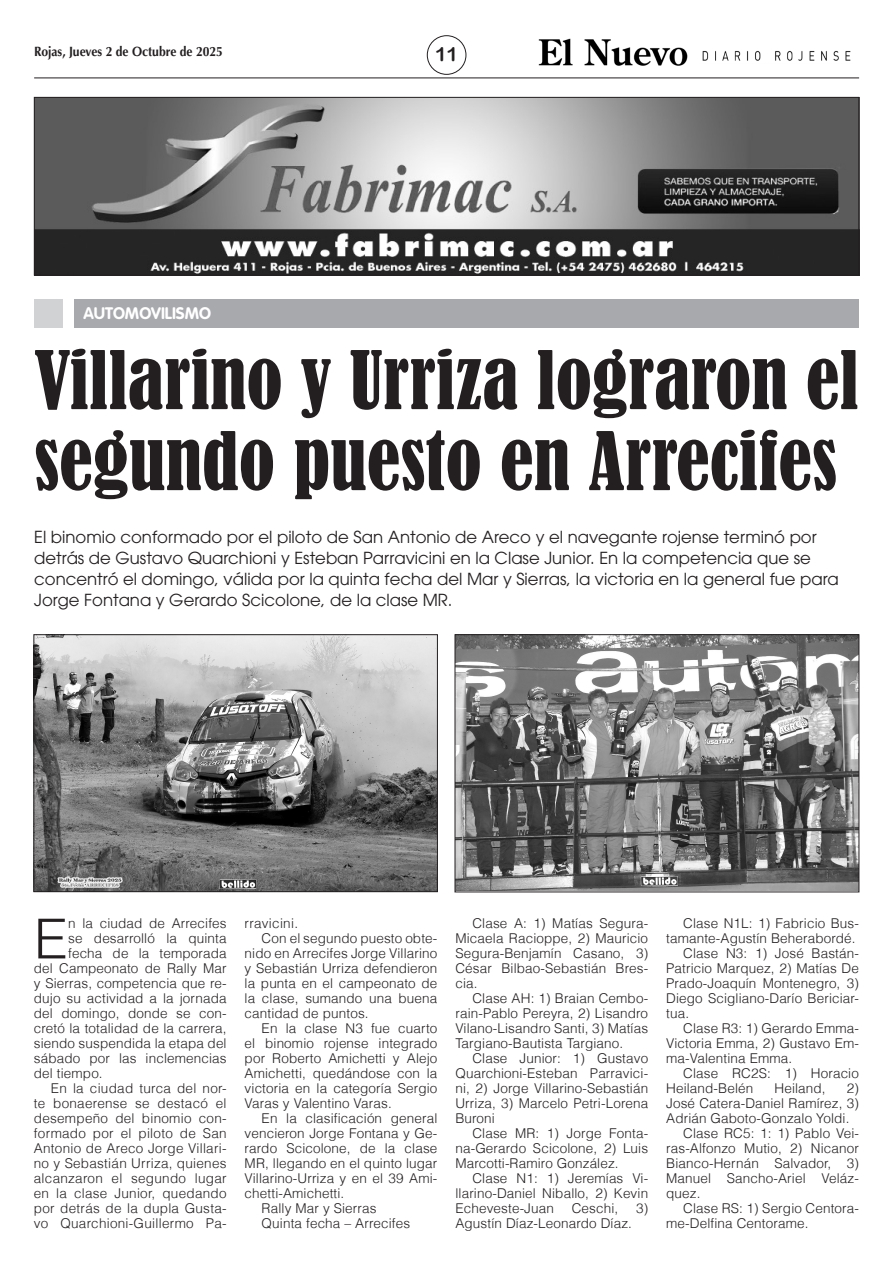
<style>
.page{position:relative;width:893px;height:1263px;background:#fff}
.page>*{position:absolute;margin:0;border:0;box-sizing:border-box;transform-origin:0 0}
.TITULO_REVISTA{font:condensed 75px/81px "Bernard";color:#231f20}
.TEXTO_REVISTA{font:300 55.2px "Helvetica";color:#231f20}
.VOLANTA_REVISTA{font:19.5px "Arial Rounded MT Bold";color:#231f20}
.BAJADA_REVISTA{font:16.5px/21px "ITC Avant Garde Std";color:#231f20}
.VOLANTA_REVISTA-2{font:700 16.5px "VAG Rounded Std";color:#fff}
.TEXTO_REVISTA-2{font:300 13.5px/15px "Helvetica";letter-spacing:.01em;color:#231f20;text-align:justify}
.t1{font:700 13.5px "Optima LT Std";color:#231f20;scale:.9 1}
</style>
<div class="page">
<img style="left:538px;top:38px;width:150px;height:28px">
<img style="left:693px;top:49px;width:166px;height:14px;border-radius:7px">
<hr style="left:34px;top:78px;width:825px;height:1px;background:#231f20">
<div style="left:427px;top:35px;width:39px;height:40px;border:1px solid #231f20;border-radius:50%"></div>
<div style="left:75px;top:299px;width:784px;height:28px;background:#a8a9ad"></div>
<div style="left:34px;top:299px;width:29px;height:28px;background:#d1d2d4"></div>
<img style="left:36px;top:99px;width:821px;height:174px">
<div style="left:34px;top:97px;width:825px;height:178px;border:1px solid #231f20"></div>
<img style="left:35px;top:636px;width:401px;height:254px">
<div style="left:33px;top:634px;width:405px;height:258px;border:1px solid #231f20"></div>
<img style="left:457px;top:636px;width:400px;height:254px">
<div style="left:455px;top:634px;width:404px;height:258px;border:1px solid #231f20"></div>
<p class="t1" style="left:34px;top:43px;width:212px">Rojas, Jueves 2 de Octubre de 2025</p>
<p class="VOLANTA_REVISTA" style="left:435px;top:43px;width:25px">11</p>
<p class="VOLANTA_REVISTA-2" style="left:83px;top:303px;width:129px">AUTOMOVILISMO</p>
<p class="TITULO_REVISTA" style="left:34px;top:341px;width:826px">Villarino y Urriza lograron el segundo puesto en Arrecifes</p>
<p class="BAJADA_REVISTA" style="left:34px;top:526px;width:806px">El binomio conformado por el piloto de San Antonio de Areco y el navegante rojense terminó por detrás de Gustavo Quarchioni y Esteban Parravicini en la Clase Junior. En la competencia que se concentró el domingo, válida por la quinta fecha del Mar y Sierras, la victoria en la general fue para Jorge Fontana y Gerardo Scicolone, de la clase MR.</p>
<p class="TEXTO_REVISTA" style="left:34px;top:904px;width:35px">E</p>
<p class="TEXTO_REVISTA-2" style="left:68px;top:916px;width:160px">n la ciudad de Arrecifes</p>
<p class="TEXTO_REVISTA-2" style="left:68px;top:931px;width:160px">se desarrolló la quinta</p>
<p class="TEXTO_REVISTA-2" style="left:68px;top:946px;width:160px">fecha de la temporada</p>
<p class="TEXTO_REVISTA-2" style="left:34px;top:961px;width:194px">del Campeonato de Rally Mar</p>
<p class="TEXTO_REVISTA-2" style="left:34px;top:976px;width:194px">y Sierras, competencia que re-</p>
<p class="TEXTO_REVISTA-2" style="left:34px;top:991px;width:194px">dujo su actividad a la jornada</p>
<p class="TEXTO_REVISTA-2" style="left:34px;top:1006px;width:194px">del domingo, donde se con-</p>
<p class="TEXTO_REVISTA-2" style="left:34px;top:1021px;width:194px">cretó la totalidad de la carrera,</p>
<p class="TEXTO_REVISTA-2" style="left:34px;top:1036px;width:194px">siendo suspendida la etapa del</p>
<p class="TEXTO_REVISTA-2" style="left:34px;top:1051px;width:194px">sábado por las inclemencias</p>
<p class="TEXTO_REVISTA-2" style="left:34px;top:1066px;width:70px">del tiempo.</p>
<p class="TEXTO_REVISTA-2" style="left:34px;top:1081px;width:194px;text-indent:17px">En la ciudad turca del nor&shy;te bonaerense se destacó el desempeño del binomio con&shy;formado por el piloto de San Antonio de Areco Jorge Villari&shy;no y Sebastián Urriza, quienes alcanzaron el segundo lugar en la clase Junior, quedando por detrás de la dupla Gusta&shy;vo Quarchioni-Guillermo Pa-</p>
<p class="TEXTO_REVISTA-2" style="left:245px;top:916px;width:55px">rravicini.</p>
<p class="TEXTO_REVISTA-2" style="left:245px;top:931px;width:194px;text-indent:17px">Con el segundo puesto obte&shy;nido en Arrecifes Jorge Villarino y Sebastián Urriza defendieron la punta en el campeonato de la clase, sumando una buena cantidad de puntos.</p>
<p class="TEXTO_REVISTA-2" style="left:245px;top:1021px;width:194px;text-indent:17px">En la clase N3 fue cuarto el binomio rojense integrado por Roberto Amichetti y Alejo Amichetti, quedándose con la victoria en la categoría Sergio Varas y Valentino Varas.</p>
<p class="TEXTO_REVISTA-2" style="left:245px;top:1111px;width:194px;text-indent:17px">En la clasificación general vencieron Jorge Fontana y Ge&shy;rardo Scicolone, de la clase MR, llegando en el quinto lugar Villarino-Urriza y en el 39 Ami&shy;chetti-Amichetti.</p>
<p class="TEXTO_REVISTA-2" style="left:262px;top:1201px;width:116px">Rally Mar y Sierras</p>
<p class="TEXTO_REVISTA-2" style="left:262px;top:1216px;width:150px">Quinta fecha – Arrecifes</p>
<p class="TEXTO_REVISTA-2" style="left:455px;top:916px;width:194px;text-indent:17px">Clase A: 1) Matías Segura-Micaela Racioppe, 2) Mauricio Segura-Benjamín Casano, 3)<br>César Bilbao-Sebastián Bres&shy;cia.</p>
<p class="TEXTO_REVISTA-2" style="left:455px;top:991px;width:194px;text-indent:17px">Clase AH: 1) Braian Cembo&shy;rain-Pablo Pereyra, 2) Lisandro Vilano-Lisandro Santi, 3) Matías Targiano-Bautista Targiano.</p>
<p class="TEXTO_REVISTA-2" style="left:455px;top:1051px;width:194px;text-indent:17px">Clase Junior: 1) Gustavo Quarchioni-Esteban Parravici&shy;ni, 2) Jorge Villarino-Sebastián Urriza, 3) Marcelo Petri-Lorena Buroni</p>
<p class="TEXTO_REVISTA-2" style="left:455px;top:1126px;width:194px;text-indent:17px">Clase MR: 1) Jorge Fonta&shy;na-Gerardo Scicolone, 2) Luis Marcotti-Ramiro González.</p>
<p class="TEXTO_REVISTA-2" style="left:455px;top:1171px;width:194px;text-indent:17px">Clase N1: 1) Jeremías Vi&shy;llarino-Daniel Niballo, 2) Kevin Echeveste-Juan</p>
<p class="TEXTO_REVISTA-2" style="left:572px;top:1201px;width:48px">Ceschi,</p>
<p class="TEXTO_REVISTA-2" style="left:636px;top:1201px;width:14px">3)</p>
<p class="TEXTO_REVISTA-2" style="left:455px;top:1216px;width:178px">Agustín Díaz-Leonardo Díaz.</p>
<p class="TEXTO_REVISTA-2" style="left:666px;top:916px;width:194px;text-align:right">Clase N1L: 1) Fabricio Bus&shy;tamante-Agustín Beherabordé.</p>
<p class="TEXTO_REVISTA-2" style="left:666px;top:946px;width:194px;text-indent:17px">Clase N3: 1) José Bastán-Patricio Marquez, 2) Matías De Prado-Joaquín Montenegro, 3)<br>Diego Scigliano-Darío Bericiar&shy;tua.</p>
<p class="TEXTO_REVISTA-2" style="left:666px;top:1021px;width:194px;text-indent:17px">Clase R3: 1) Gerardo Emma-Victoria Emma, 2) Gustavo Em&shy;ma-Valentina Emma.</p>
<p class="TEXTO_REVISTA-2" style="left:666px;top:1066px;width:194px;text-indent:17px">Clase RC2S: 1) Horacio<br>Heiland-Belén</p>
<p class="TEXTO_REVISTA-2" style="left:666px;top:1081px;width:194px;text-indent:181px">2)<br>José Catera-Daniel Ramírez, 3)<br>Adrián Gaboto-Gonzalo Yoldi.</p>
<p class="TEXTO_REVISTA-2" style="left:666px;top:1126px;width:194px;text-indent:17px">Clase RC5: 1: 1) Pablo Vei&shy;ras-Alfonzo Mutio, 2) Nicanor Bianco-Hernán Salvador, 3)<br>Manuel Sancho-Ariel Veláz&shy;quez.</p>
<p class="TEXTO_REVISTA-2" style="left:666px;top:1201px;width:194px;text-indent:17px">Clase RS: 1) Sergio Centora&shy;me-Delfina Centorame.</p>
<p class="TEXTO_REVISTA-2" style="left:774px;top:1081px;width:53px">Heiland,</p>
</div>
